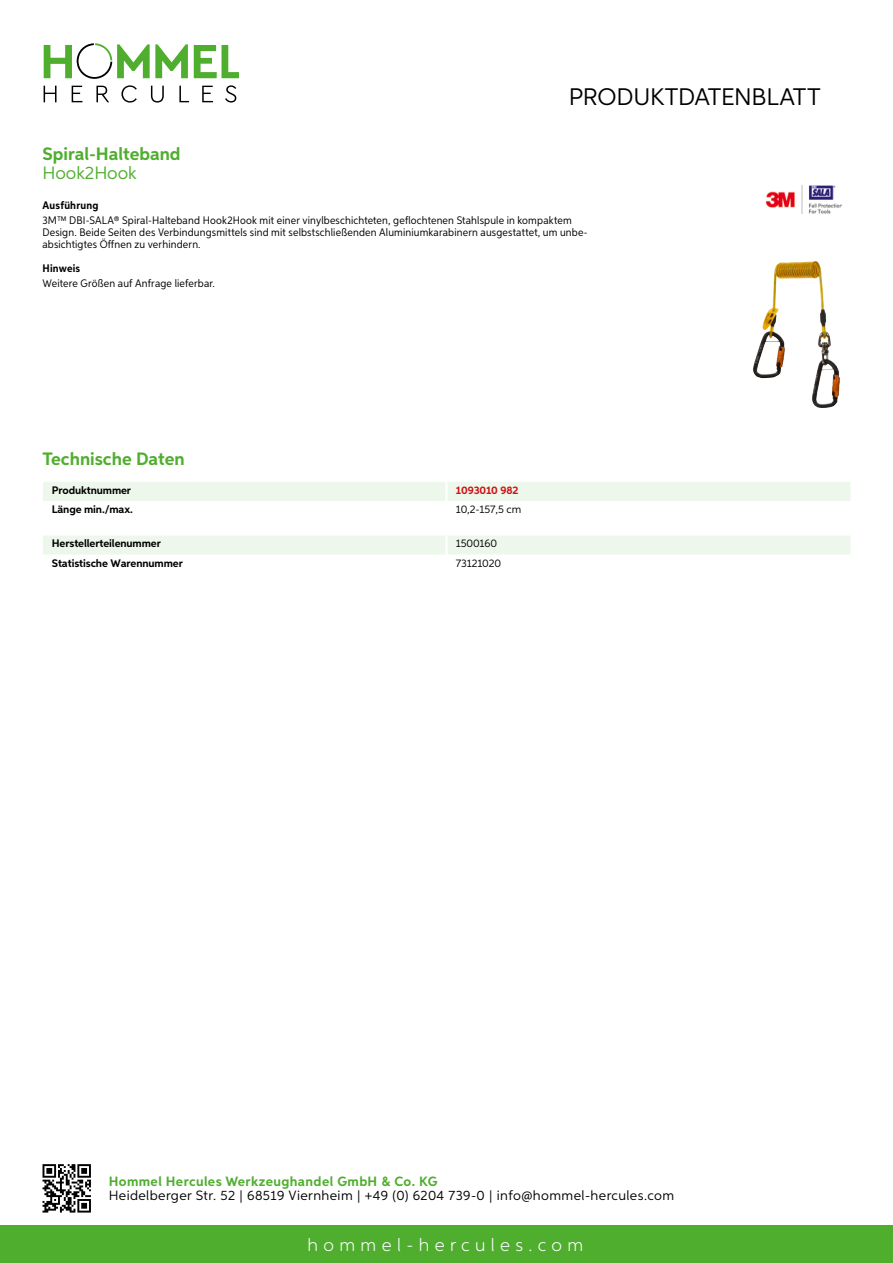
<style>
.page{position:relative;width:893px;height:1263px;background:#fff}
.page>*{position:absolute;margin:0;border:0;box-sizing:border-box;transform-origin:0 0}
.t1{font:24px "Aspira";letter-spacing:-.01em;color:#000}
.t2{font:700 18px "Aspira";color:#50ae2f}
.t3{font:300 18px "Aspira";letter-spacing:.3em;color:#fff}
.t4{font:18px "Aspira";color:#50ae2f}
.t5{font:13.5px "Aspira";letter-spacing:.03em;color:#000}
.t6{font:700 13.5px "Aspira";letter-spacing:.03em;color:#50ae2f}
.t7{font:10.95px/12px "Aspira Nar";letter-spacing:.015em;color:#000}
.t8{font:700 10.95px "Aspira";letter-spacing:-.01em;color:#000}
.t9{font:10.95px "Aspira";letter-spacing:-.01em;color:#000}
.t10{font:700 10.95px "Aspira Nar";letter-spacing:.02em;color:#000}
.t11{font:700 10.95px "Aspira";letter-spacing:-.01em;color:#cd1013}
</style>
<div class="page">
<div style="left:0;top:1226px;width:893px;height:37px;background:#50ae2f"></div>
<svg style="left:43px;top:1164px;width:48px;height:48px"></svg>
<svg style="left:194px;top:45px;width:45px;height:33px"></svg>
<svg style="left:44px;top:43px;width:144px;height:36px"></svg>
<svg style="left:44px;top:86px;width:13px;height:16px"></svg>
<svg style="left:72px;top:86px;width:10px;height:16px"></svg>
<svg style="left:96px;top:86px;width:13px;height:16px"></svg>
<svg style="left:121px;top:85px;width:16px;height:18px"></svg>
<svg style="left:151px;top:86px;width:13px;height:17px"></svg>
<svg style="left:179px;top:86px;width:10px;height:16px"></svg>
<svg style="left:202px;top:86px;width:11px;height:16px"></svg>
<svg style="left:225px;top:85px;width:11px;height:18px"></svg>
<div style="left:43px;top:482px;width:807px;height:19px;background:#eef7eb"></div>
<div style="left:43px;top:536px;width:807px;height:18px;background:#eef7eb"></div>
<img style="left:753px;top:261px;width:87px;height:147px">
<img style="left:766px;top:185px;width:76px;height:28px">
<h1 class="t1" style="left:569px;top:82px;width:253px">Produktdatenblatt</h1>
<h2 class="t2" style="left:43px;top:142px;width:140px">Spiral-Halteband</h2>
<h2 class="t4" style="left:43px;top:162px;width:96px">Hook2Hook</h2>
<p class="t10" style="left:43px;top:199px;width:58px">Ausführung</p>
<p class="t7" style="left:43px;top:214px;width:547px">3M™ DBI-SALA® Spiral-Halteband Hook2Hook mit einer vinylbeschichteten, geflochtenen Stahlspule in kompaktem<br>Design. Beide Seiten des Verbindungsmittels sind mit selbstschließenden Aluminiumkarabinern ausgestattet, um unbe&shy;absichtigtes Öffnen zu verhindern.</p>
<p class="t10" style="left:43px;top:261px;width:39px">Hinweis</p>
<p class="t7" style="left:43px;top:277px;width:174px">Weitere Größen auf Anfrage lieferbar.</p>
<h2 class="t2" style="left:43px;top:448px;width:144px">Technische Daten</h2>
<p class="t8" style="left:52px;top:483px;width:81px">Produktnummer</p>
<p class="t11" style="left:456px;top:483px;width:64px">1093010 982</p>
<p class="t8" style="left:52px;top:502px;width:82px">Länge min./max.</p>
<p class="t9" style="left:456px;top:502px;width:67px">10,2-157,5 cm</p>
<p class="t8" style="left:52px;top:537px;width:111px">Herstellerteilenummer</p>
<p class="t9" style="left:456px;top:537px;width:43px">1500160</p>
<p class="t8" style="left:52px;top:556px;width:132px">Statistische Warennummer</p>
<p class="t9" style="left:456px;top:556px;width:47px">73121020</p>
<p class="t6" style="left:109px;top:1172px;width:330px">Hommel Hercules Werkzeughandel GmbH &amp; Co. KG</p>
<p class="t5" style="left:109px;top:1187px;width:567px">Heidelberger Str. 52 | 68519 Viernheim | +49 (0) 6204 739-0 | info@hommel-hercules.com</p>
<h2 class="t3" style="left:307px;top:1234px;width:277px">hommel-hercules.com</h2>
</div>
